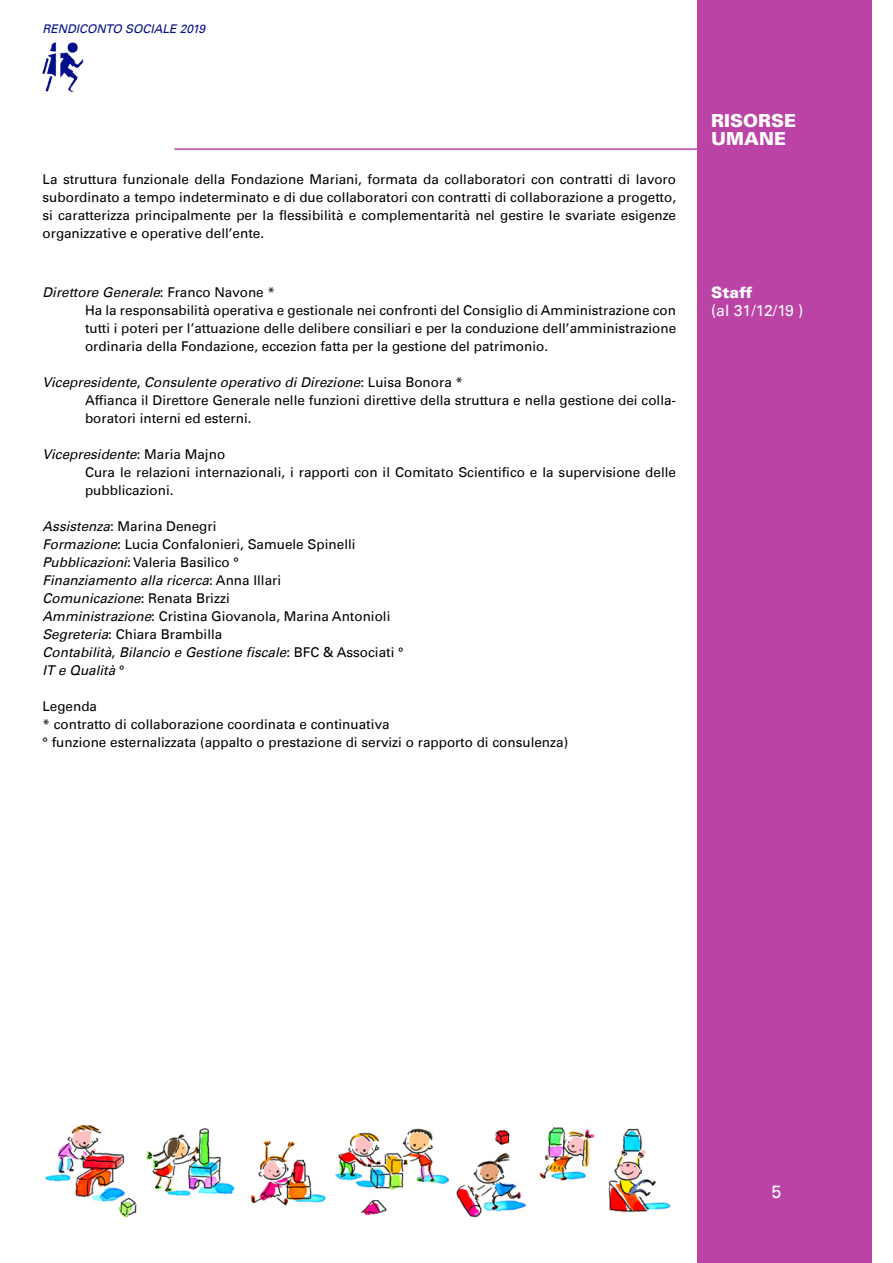
<style>
.page{position:relative;width:893px;height:1263px;background:#fff}
.page>*{position:absolute;margin:0;border:0;box-sizing:border-box;transform-origin:0 0}
.t1{font:900 18px/18px "Univers LT Std";color:#fff}
.t2{font:18px "Univers LT Std";color:#fff}
.t3{font:15.75px "Univers LT Std";letter-spacing:-.01em;color:#fff}
.t4{font:900 15.75px "Univers LT Std";color:#fff}
.t5{font:13.5px/18px "Univers LT Std";color:#000}
.t6{font:italic 12px "Univers LT Std";color:#010f8a}
.s1{font-style:italic}
</style>
<div class="page">
<img style="left:43px;top:42px;width:40px;height:50px">
<div style="left:698px;top:0;width:174px;height:1263px;background:#bb43a6"></div>
<img style="left:45px;top:1124px;width:626px;height:94px">
<hr style="left:174px;top:148px;width:525px;height:2px;background:#bb43a6">
<p class="t6" style="left:43px;top:22px;width:164px">Rendiconto sociale 2019</p>
<p class="t5" style="left:43px;top:170px;width:635px;text-align:justify">La struttura funzionale della Fondazione Mariani, formata da collaboratori con contratti di lavoro subordinato a tempo indeterminato e di due collaboratori con contratti di collaborazione a progetto, si caratterizza principalmente per la flessibilità e complementarità nel gestire le svariate esigenze organizzative e operative dell’ente.</p>
<p class="t5" style="left:85px;top:283px;width:593px;text-indent:-43px"><span class="s1">Direttore Generale</span>: Franco Navone *<br>Ha la responsabilità operativa e gestionale nei confronti del Consiglio di Amministrazione con tutti i poteri per l’attuazione delle delibere consiliari e per la conduzione dell’amministrazione ordinaria della Fondazione, eccezion fatta per la gestione del patrimonio.</p>
<p class="t5" style="left:85px;top:373px;width:593px;text-indent:-43px"><span class="s1">Vicepresidente</span>, <span class="s1">Consulente operativo di Direzione</span>: Luisa Bonora *<br>Affianca il Direttore Generale nelle funzioni direttive della struttura e nella gestione dei colla&shy;boratori interni ed esterni.</p>
<p class="t5" style="left:85px;top:445px;width:592px;text-indent:-43px"><span class="s1">Vicepresidente</span>: Maria Majno<br>Cura le relazioni internazionali, i rapporti con il Comitato Scientifico e la supervisione delle pubblicazioni.</p>
<p class="t5" style="left:43px;top:517px;width:363px"><span class="s1">Assistenza</span>: Marina Denegri<br><span class="s1">Formazione</span>: Lucia Confalonieri, Samuele Spinelli <span class="s1">Pubblicazioni</span>: Valeria Basilico °<br><span class="s1">Finanziamento alla ricerca</span>: Anna Illari<br><span class="s1">Comunicazione</span>: Renata Brizzi<br><span class="s1">Amministrazione</span>: Cristina Giovanola, Marina Antonioli <span class="s1">Segreteria</span>: Chiara Brambilla<br><span class="s1">Contabilità</span>, <span class="s1">Bilancio e Gestione fiscale</span>: BFC &amp; Associati ° <span class="s1">IT e Qualità</span> °</p>
<p class="t5" style="left:43px;top:697px;width:527px">Legenda<br>* contratto di collaborazione coordinata e continuativa<br>° funzione esternalizzata (appalto o prestazione di servizi o rapporto di consulenza)</p>
<h1 class="t1" style="left:711px;top:111px;width:86px">RISORSE<br>UMANE</h1>
<p class="t4" style="left:711px;top:283px;width:43px">Staff</p>
<p class="t3" style="left:711px;top:301px;width:94px">(al 31/12/19 )</p>
<h1 class="t2" style="left:772px;top:1181px;width:12px">5</h1>
</div>
